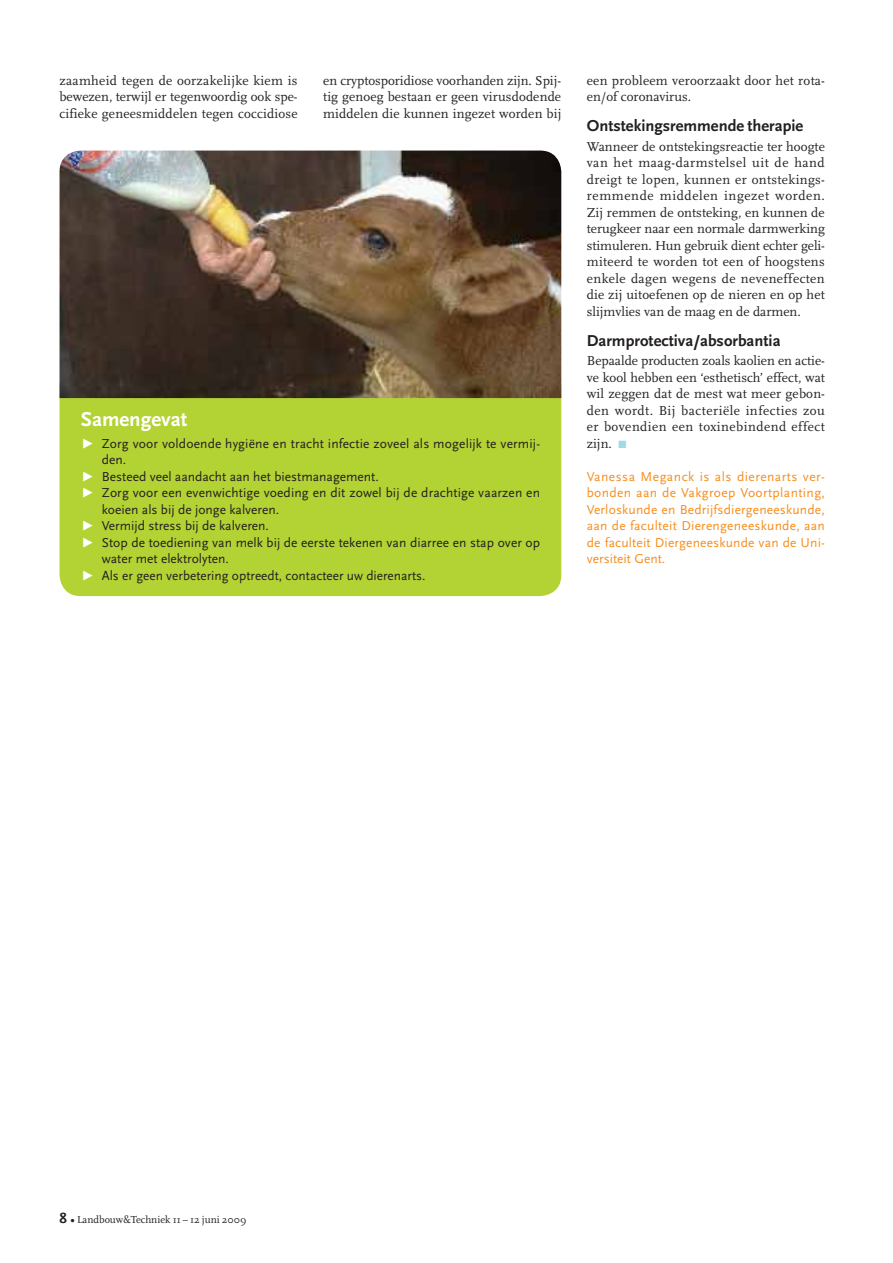
<style>
.page{position:relative;width:893px;height:1263px;background:#fff}
.page>*{position:absolute;margin:0;border:0;box-sizing:border-box;transform-origin:0 0}
.t1{font:700 21px "Scala Sans";color:#fff}
.t2{font:700 16.5px "Scala Sans";color:#231f20}
.t3{font:13.5px/16.5px "Scala";letter-spacing:.01em;color:#231f20;text-align:justify}
.t4{font:13.5px "Scala Sans";color:#231f20}
.t5{font:13.5px/16.5px "Scala Sans";letter-spacing:.01em;color:#f68e1e;text-align:justify}
.t6{font:10.5px "Scala";color:#231f20}
.s1{font-family:"Scala Sans Bold Expert";color:#fff}
.s2{color:#a0dae4}
.s3{font-family:"Scala Sans";font-weight:700;font-size:15px}
.s4{font-family:"Scala Sans";font-weight:700}
</style>
<div class="page">
<div style="left:60px;top:365px;width:501px;height:231px;background:#b3d234;border-radius:21px"></div>
<img style="left:60px;top:151px;width:501px;height:247px">
<p class="t3" style="left:60px;top:72px;width:240px">zaamheid tegen de oorzakelijke kiem is bewezen, terwijl er tegenwoordig ook spe&shy;cifieke geneesmiddelen tegen coccidiose</p>
<p class="t3" style="left:323px;top:72px;width:240px">en cryptosporidiose voorhanden zijn. Spij&shy;tig genoeg bestaan er geen virusdodende middelen die kunnen ingezet worden bij</p>
<h1 class="t1" style="left:81px;top:408px;width:108px">Samengevat</h1>
<p class="t4" style="left:81px;top:436px;width:461px"><span class="s1">t</span> Zorg voor voldoende hygiëne en tracht infectie zoveel als mogelijk te vermij-</p>
<p class="t4" style="left:102px;top:452px;width:26px">den.</p>
<p class="t4" style="left:81px;top:469px;width:300px"><span class="s1">t</span> Besteed veel aandacht aan het biestmanagement.</p>
<p class="t4" style="left:81px;top:485px;width:461px"><span class="s1">t</span> Zorg voor een evenwichtige voeding en dit zowel bij de drachtige vaarzen en</p>
<p class="t4" style="left:102px;top:502px;width:179px">koeien als bij de jonge kalveren.</p>
<p class="t4" style="left:81px;top:518px;width:190px"><span class="s1">t</span> Vermijd stress bij de kalveren.</p>
<p class="t4" style="left:81px;top:535px;width:461px"><span class="s1">t</span> Stop de toediening van melk bij de eerste tekenen van diarree en stap over op</p>
<p class="t4" style="left:102px;top:551px;width:129px">water met elektrolyten.</p>
<p class="t4" style="left:81px;top:568px;width:346px"><span class="s1">t</span> Als er geen verbetering optreedt, contacteer uw dierenarts.</p>
<p class="t3" style="left:587px;top:72px;width:240px">een probleem veroorzaakt door het rota&shy;en/of coronavirus.</p>
<p class="t2" style="left:587px;top:117px;width:218px">Ontstekingsremmende therapie</p>
<p class="t3" style="left:587px;top:138px;width:240px">Wanneer de ontstekingsreactie ter hoogte van het maag-darmstelsel uit de hand dreigt te lopen, kunnen er ontstekings&shy;remmende middelen ingezet worden.<br>Zij remmen de ontsteking, en kunnen de terugkeer naar een normale darmwerking stimuleren. Hun gebruik dient echter geli&shy;miteerd te worden tot een of hoogstens enkele dagen wegens de neveneffecten die zij uitoefenen op de nieren en op het slijmvlies van de maag en de darmen.</p>
<p class="t2" style="left:587px;top:331px;width:195px">Darmprotectiva/absorbantia</p>
<p class="t3" style="left:587px;top:353px;width:240px">Bepaalde producten zoals kaolien en actie&shy;ve kool hebben een ‘esthetisch’ effect, wat wil zeggen dat de mest wat meer gebon&shy;den wordt. Bij bacteriële infecties zou er bovendien een toxinebindend effect zijn. <span class="s2">■</span></p>
<p class="t5" style="left:587px;top:468px;width:240px">Vanessa Meganck is als dierenarts ver&shy;bonden aan de Vakgroep Voortplanting, Verloskunde en Bedrijfsdiergeneeskunde, aan de faculteit Dierengeneeskunde, aan de faculteit Diergeneeskunde van de Uni&shy;versiteit Gent.</p>
<p class="t6" style="left:60px;top:1214px;width:189px"><span class="s3">8</span> <span class="s4">•</span> Landbouw&amp;Techniek 11 – 12 juni 2009</p>
</div>
